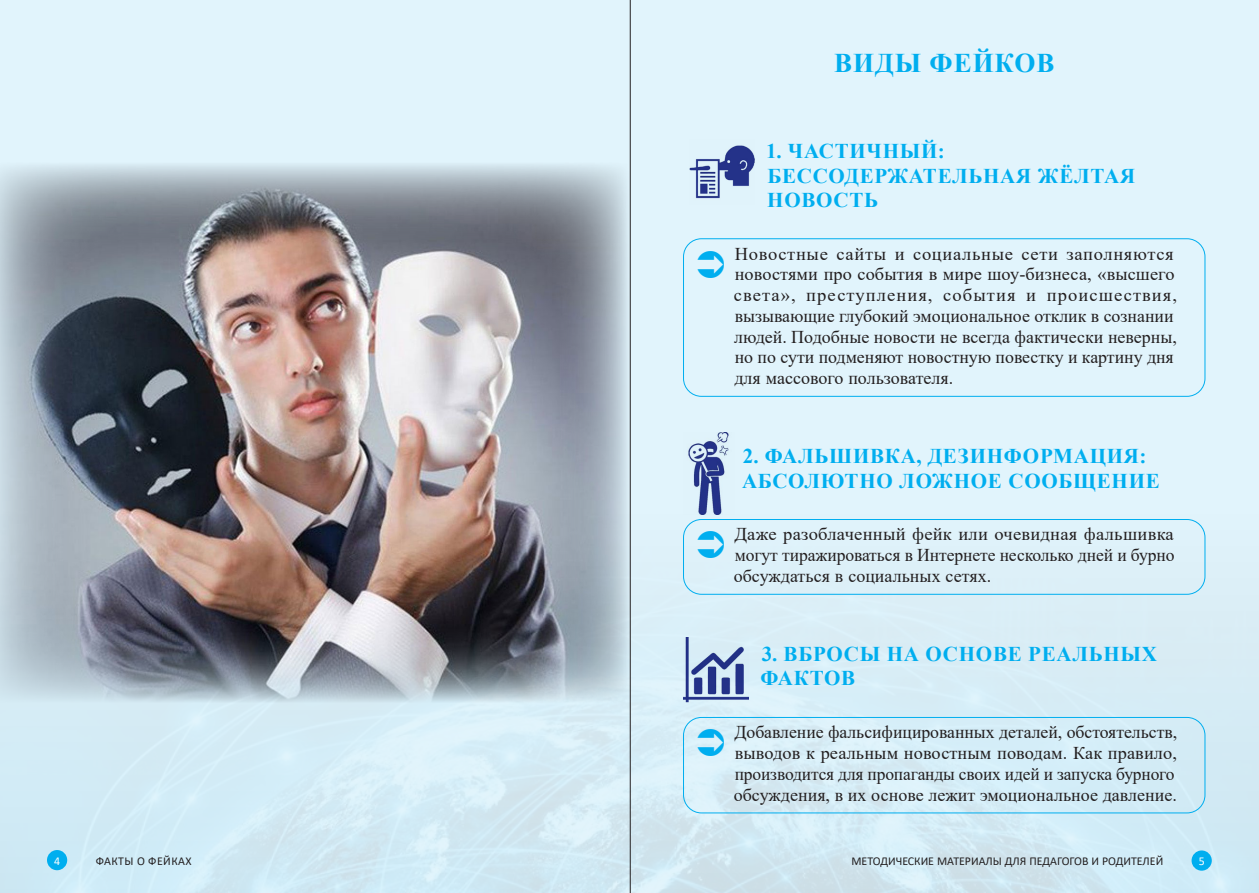
<style>
.page{position:relative;width:1259px;height:893px;background:#fff}
.page>*{position:absolute;margin:0;border:0;box-sizing:border-box;transform-origin:0 0}
.Header00{font:700 27px "Times New Roman";letter-spacing:.035em;color:#00aeef}
.Header01{font:700 21px/24.2px "Times New Roman";letter-spacing:.035em;color:#00aeef}
.t1{font:18px/20.7px "Times New Roman";color:#231f20}
.t2{font:12px "Calibri";color:#231f20}
.t3{font:12px "Calibri";letter-spacing:.04em;color:#231f20}
.t4{font:12px "Calibri";color:#fff}
</style>
<div class="page">
<div style="left:629px;top:0;width:630px;height:893px;background:#e1f4fc"></div>
<div style="left:0;top:0;width:629px;height:893px;background:#e1f4fc"></div>
<img style="left:0;top:499px;width:1259px;height:394px">
<div style="left:47px;top:850px;width:20px;height:20px;background:#00aeef;border-radius:50%"></div>
<div style="left:1191px;top:850px;width:20px;height:21px;background:#00aeef;border-radius:50%"></div>
<img style="left:689px;top:145px;width:65px;height:54px">
<div style="left:683px;top:238px;width:522px;height:159px;border:1px solid #00aeef;border-radius:18px"></div>
<div style="left:683px;top:519px;width:522px;height:76px;border:1px solid #00aeef;border-radius:18px"></div>
<div style="left:683px;top:717px;width:522px;height:96px;border:1px solid #00aeef;border-radius:18px"></div>
<img style="left:0;top:165px;width:629px;height:537px">
<img style="left:683px;top:433px;width:51px;height:82px">
<img style="left:683px;top:637px;width:65px;height:65px">
<hr style="left:630px;top:0;width:1px;height:893px;background:#231f20">
<svg style="left:698px;top:531px;width:26px;height:27px"></svg>
<svg style="left:698px;top:729px;width:26px;height:27px"></svg>
<p class="Header00" style="left:834px;top:44px;width:222px">ВИДЫ ФЕЙКОВ</p>
<p class="Header01" style="left:766px;top:139px;width:371px">1. ЧАСТИЧНЫЙ:<br>БЕССОДЕРЖАТЕЛЬНАЯ ЖЁЛТАЯ<br>НОВОСТЬ</p>
<p class="t1" style="left:734px;top:243px;width:445px">Новостные сайты и социальные сети заполняются новостями про события в мире шоу-бизнеса, «высшего света», преступления, события и происшествия, вызывающие глубокий эмоциональное отклик в сознании людей. Подобные новости не всегда фактически неверны, но по сути подменяют новостную повестку и картину дня для массового пользователя.</p>
<p class="Header01" style="left:742px;top:444px;width:419px">2. ФАЛЬШИВКА, ДЕЗИНФОРМАЦИЯ:<br>АБСОЛЮТНО ЛОЖНОЕ СООБЩЕНИЕ</p>
<p class="t1" style="left:734px;top:523px;width:442px;text-align:justify">Даже разоблаченный фейк или очевидная фальшивка могут тиражироваться в Интернете несколько дней и бурно обсуждаться в социальных сетях.</p>
<p class="Header01" style="left:760px;top:642px;width:398px">3. ВБРОСЫ НА ОСНОВЕ РЕАЛЬНЫХ<br>ФАКТОВ</p>
<p class="t1" style="left:734px;top:721px;width:445px">Добавление фальсифицированных деталей, обстоятельств, выводов к реальным новостным поводам. Как правило, производится для пропаганды своих идей и запуска бурного обсуждения, в их основе лежит эмоциональное давление.</p>
<p class="t4" style="left:54px;top:852px;width:8px">4</p>
<p class="t3" style="left:96px;top:852px;width:97px">ФАКТЫ О ФЕЙКАХ</p>
<p class="t2" style="left:851px;top:852px;width:313px">МЕТОДИЧЕСКИЕ МАТЕРИАЛЫ ДЛЯ ПЕДАГОГОВ И РОДИТЕЛЕЙ</p>
<p class="t4" style="left:1199px;top:852px;width:8px">5</p>
</div>
